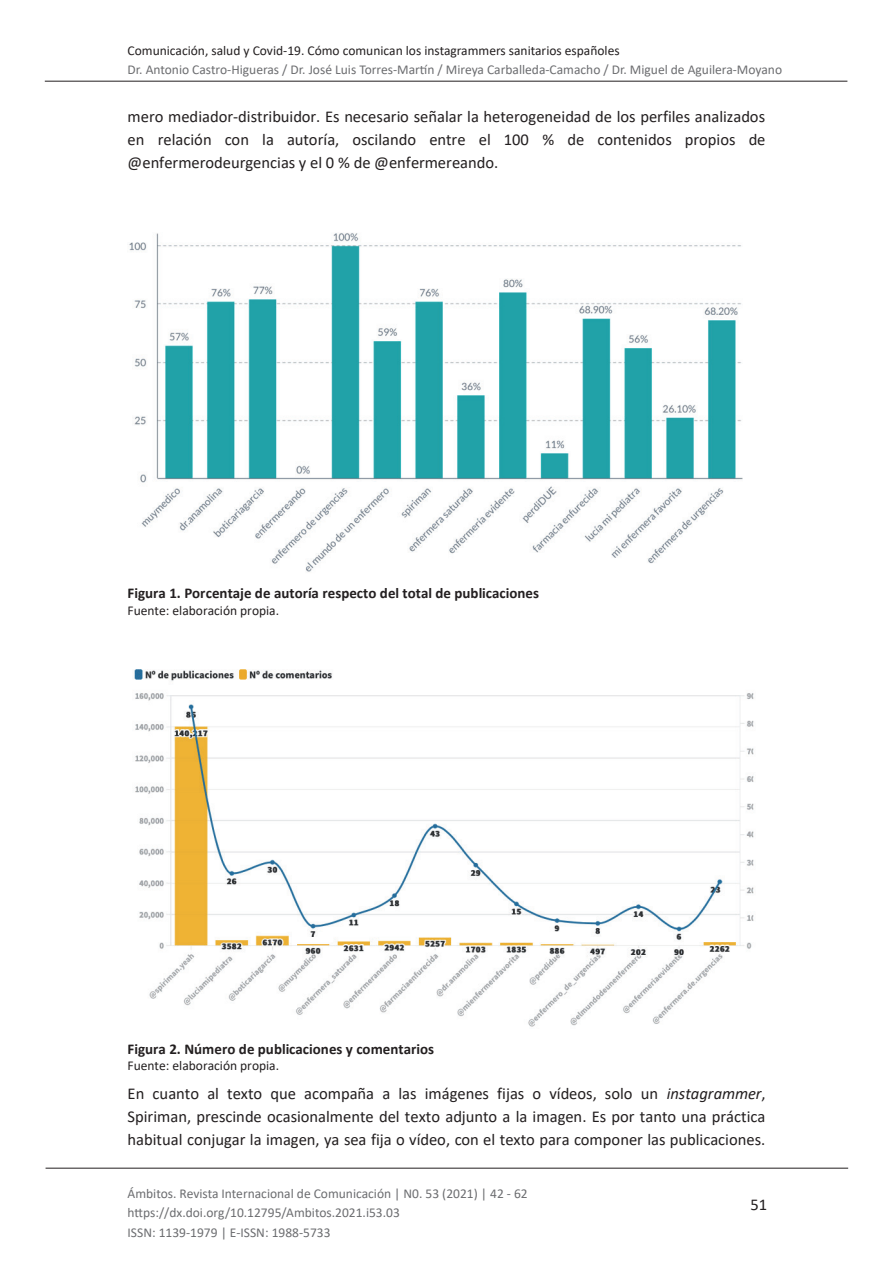
<style>
.page{position:relative;width:893px;height:1263px;background:#fff}
.page>*{position:absolute;margin:0;border:0;box-sizing:border-box;transform-origin:0 0}
.t1{font:16.5px/23.1px "Calibri";color:#231f20;text-align:justify}
.t2{font:700 15px "Calibri";letter-spacing:.005em;color:#231f20}
.t3{font:13.5px/19.5px "Calibri";color:#6c6d70}
.t4{font:13.5px "Calibri";color:#231f20}
.s1{font-style:italic}
</style>
<div class="page">
<img style="left:129px;top:233px;width:613px;height:339px">
<img style="left:134px;top:669px;width:620px;height:358px">
<hr style="left:46px;top:1168px;width:802px;height:1px;background:#231f20">
<hr style="left:45px;top:81px;width:802px;height:1px;background:#231f20">
<p class="t4" style="left:128px;top:41px;width:494px">Comunicación, salud y Covid-19. Cómo comunican los instagrammers sanitarios españoles</p>
<p class="t3" style="left:128px;top:60px;width:656px">Dr. Antonio Castro-Higueras / Dr. José Luis Torres-Martín / Mireya Carballeda-Camacho / Dr. Miguel de Aguilera-Moyano</p>
<p class="t1" style="left:128px;top:104px;width:639px">mero mediador-distribuidor. Es necesario señalar la heterogeneidad de los perfiles analizados en relación con la autoría, oscilando entre el 100 % de contenidos propios de @enfermerodeurgencias y el 0 % de @enfermereando.</p>
<p class="t2" style="left:128px;top:582px;width:413px">Figura 1. Porcentaje de autoría respecto del total de publicaciones</p>
<p class="t4" style="left:128px;top:601px;width:153px">Fuente: elaboración propia.</p>
<p class="t2" style="left:128px;top:1038px;width:308px">Figura 2. Número de publicaciones y comentarios</p>
<p class="t4" style="left:128px;top:1056px;width:153px">Fuente: elaboración propia.</p>
<p class="t1" style="left:128px;top:1081px;width:640px">En cuanto al texto que acompaña a las imágenes fijas o vídeos, solo un <span class="s1">instagrammer</span>, Spiriman, prescinde ocasionalmente del texto adjunto a la imagen. Es por tanto una práctica habitual conjugar la imagen, ya sea fija o vídeo, con el texto para componer las publicaciones.</p>
<p class="t3" style="left:128px;top:1183px;width:402px">Ámbitos. Revista Internacional de Comunicación | N0. 53 (2021) | 42 - 62 https://dx.doi.org/10.12795/Ambitos.2021.i53.03<br>ISSN: 1139-1979 | E-ISSN: 1988-5733</p>
<p class="t1" style="left:750px;top:1193px;width:18px">51</p>
</div>
